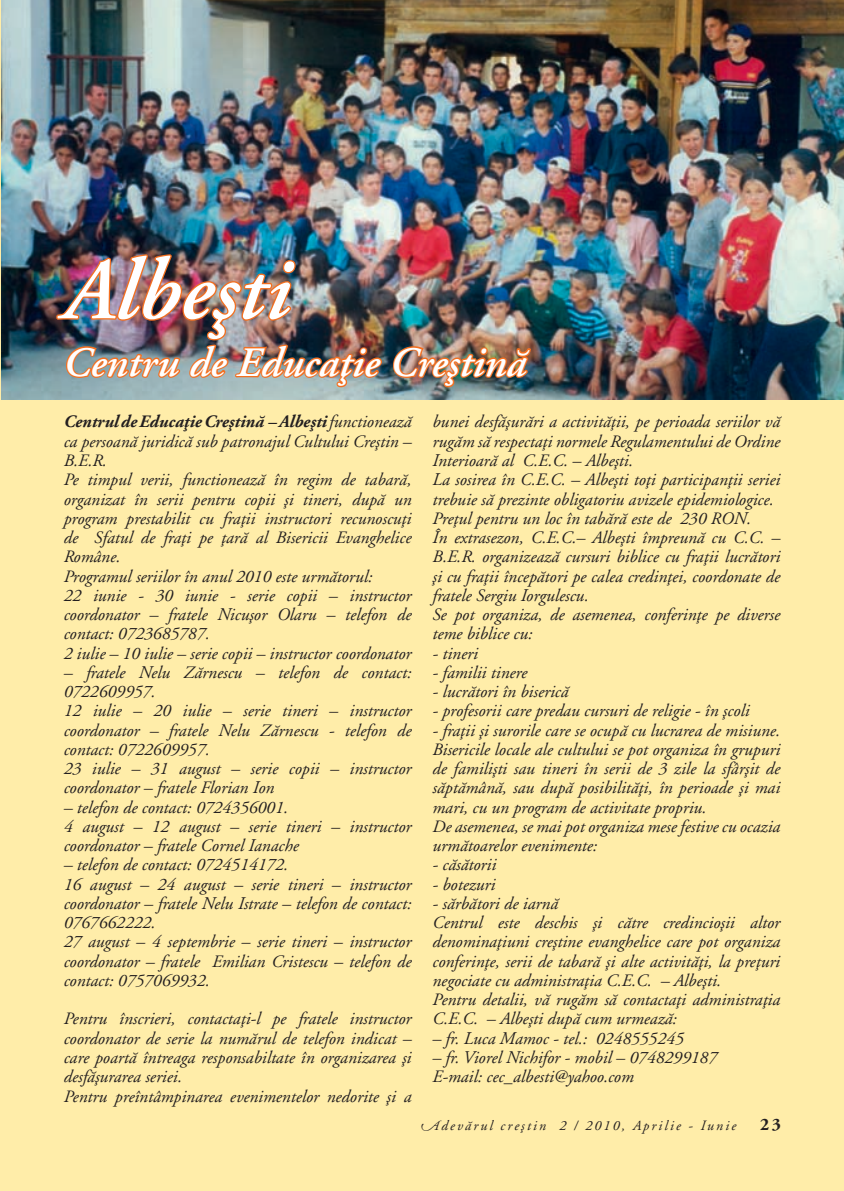
<style>
.page{position:relative;width:844px;height:1191px;background:#fff}
.page>*{position:absolute;margin:0;border:0;box-sizing:border-box;transform-origin:0 0}
.t1{font:italic 600 87.5px "Adobe Garamond";color:#fff}
.t2{font:italic 600 42px "Adobe Garamond";color:#fff}
.t3{font:italic 17.5px/19.2px "Adobe Garamond";color:#231f20}
.t4{font:700 17.5px "Adobe Garamond";color:#231f20}
.t5{font:italic 14px "Adobe Garamond";letter-spacing:.15em;color:#231f20}
.s1{font-weight:700}
.s2{font-family:"Adobe Garamond Alt"}
</style>
<div class="page">
<div style="left:0;top:0;width:843px;height:1191px;background:#ffeda9"></div>
<img style="left:1px;top:0;width:842px;height:399px">
<img style="left:55px;top:145px;width:329px;height:255px">
<img style="left:391px;top:345px;width:142px;height:45px">
<h1 class="t1" style="left:63px;top:241px;width:228px">Albeşti</h1>
<h2 class="t2" style="left:63px;top:339px;width:464px">Centru de Educaţie Creştină</h2>
<p class="t3" style="left:63px;top:413px;width:349px"><span class="s1">Centrul de Educaţie Creştină – Albeşti</span> functionează ca persoană juridică sub patronajul Cultului Creştin – B.E.R.<br>Pe timpul verii, functionează în regim de tabară, organizat în serii pentru copii şi tineri, după un program prestabilit cu fraţii instructori recunoscuţi de Sfatul de fraţi pe ţară al Bisericii Evanghelice Române.<br>Programul seriilor în anul 2010 este următorul:<br>22 iunie - 30 iunie - serie copii – instructor coordonator – fratele Nicuşor Olaru – telefon de contact: 0723685787.<br>2 iulie – 10 iulie – serie copii – instructor coordonator</p>
<p class="t3" style="left:63px;top:663px;width:349px">– fratele Nelu Zărnescu – telefon de contact:<br>0722609957.<br>12 iulie – 20 iulie – serie tineri – instructor coordonator – fratele Nelu Zărnescu - telefon de contact: 0722609957.<br>23 iulie – 31 august – serie copii – instructor coordonator – fratele Florian Ion</p>
<p class="t3" style="left:63px;top:798px;width:349px">– telefon de contact: 0724356001.<br>4 august – 12 august – serie tineri – instructor coordonator – fratele Cornel Ianache</p>
<p class="t3" style="left:63px;top:855px;width:349px">– telefon de contact: 0724514172.<br>16 august – 24 august – serie tineri – instructor coordonator – fratele Nelu Istrate – telefon de contact:<br>0767662222.<br>27 august – 4 septembrie – serie tineri – instructor coordonator – fratele Emilian Cristescu – telefon de contact: 0757069932.</p>
<p class="t3" style="left:63px;top:1009px;width:349px">Pentru înscrieri, contactaţi-l pe fratele instructor coordonator de serie la numărul de telefon indicat – care poartă întreaga responsabiltate în organizarea şi desfăşurarea seriei.<br>Pentru preîntâmpinarea evenimentelor nedorite şi a</p>
<p class="t3" style="left:431px;top:413px;width:349px">bunei desfăşurări a activităţii, pe perioada seriilor vă rugăm să respectaţi normele Regulamentului de Ordine Interioară al C.E.C. – Albeşti.<br>La sosirea în C.E.C. – Albeşti toţi participanţii seriei trebuie să prezinte obligatoriu avizele epidemiologice.<br>Preţul pentru un loc în tabără este de 230 RON.<br>În extrasezon, C.E.C.– Albeşti împreună cu C.C. – B.E.R. organizează cursuri biblice cu fraţii lucrători şi cu fraţii începători pe calea credinţei, coordonate de fratele Sergiu Iorgulescu.<br>Se pot organiza, de asemenea, conferinţe pe diverse teme biblice cu:</p>
<p class="t3" style="left:431px;top:644px;width:47px">- tineri</p>
<p class="t3" style="left:431px;top:663px;width:96px">- familii tinere</p>
<p class="t3" style="left:431px;top:682px;width:138px">- lucrători în biserică</p>
<p class="t3" style="left:431px;top:701px;width:318px">- profesorii care predau cursuri de religie - în şcoli</p>
<p class="t3" style="left:431px;top:721px;width:349px">- fraţii şi surorile care se ocupă cu lucrarea de misiune.<br>Bisericile locale ale cultului se pot organiza în grupuri de familişti sau tineri în serii de 3 zile la sfârşit de săptămână, sau după posibilităţi, în perioade şi mai mari, cu un program de activitate propriu.<br>De asemenea, se mai pot organiza mese festive cu ocazia următoarelor evenimente:</p>
<p class="t3" style="left:431px;top:855px;width:65px">- căsătorii</p>
<p class="t3" style="left:431px;top:875px;width:64px">- botezuri</p>
<p class="t3" style="left:431px;top:894px;width:349px">- sărbători de iarnă<br>Centrul este deschis şi către credincioşii altor denominaţiuni creştine evanghelice care pot organiza conferinţe, serii de tabară şi alte activităţi, la preţuri negociate cu administraţia C.E.C. – Albeşti.<br>Pentru detalii, vă rugăm să contactaţi administraţia C.E.C. – Albeşti după cum urmează:</p>
<p class="t3" style="left:431px;top:1029px;width:253px">– fr. Luca Mamoc - tel.: 0248555245</p>
<p class="t3" style="left:431px;top:1048px;width:286px">– fr. Viorel Nichifor - mobil – 0748299187<br>E-mail: cec_albesti@yahoo.com</p>
<p class="t5" style="left:420px;top:1118px;width:317px"><span class="s2">A</span>devărul creştin 2 / 2010, Aprilie - Iunie</p>
<p class="t4" style="left:759px;top:1115px;width:22px">23</p>
</div>
